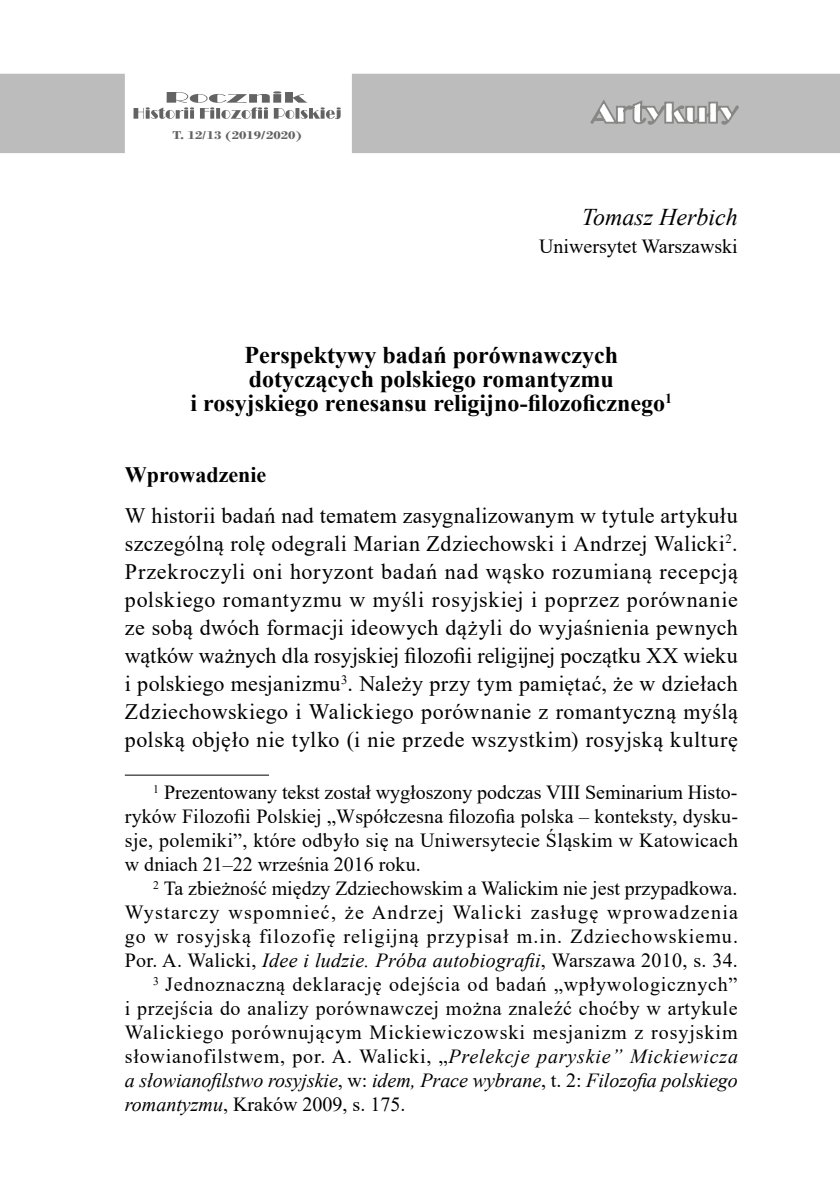
<style>
.page{position:relative;width:840px;height:1191px;background:#fff}
.page>*{position:absolute;margin:0;border:0;box-sizing:border-box;transform-origin:0 0}
.t1{font:700 24px/24px "Times New Roman";color:#000;text-align:center}
.t2{font:italic 24px "Times New Roman";color:#000}
.t3{font:22px/28px "Times New Roman";letter-spacing:.02em;color:#000}
.t4{font:20px/24px "Times New Roman";letter-spacing:.04em;color:#000;text-align:justify}
.t5{font:20px "Times New Roman";color:#000}
.t6{font:italic 20px "Times New Roman";letter-spacing:-.005em;color:#000}
.t7{font:20px "Times New Roman";letter-spacing:.015em;color:#000}
.t8{font:20px "Times New Roman";letter-spacing:.065em;color:#000}
.t9{font:700 12px "Bodoni";color:#646363;scale:1.25 1}
.s1{font-weight:700}
.s2{font-style:italic}
.s3{font-style:normal}
</style>
<div class="page">
<svg style="left:133px;top:91px;width:207px;height:28px"></svg>
<hr style="left:125px;top:775px;width:144px;height:1px;background:#000">
<div style="left:352px;top:74px;width:487px;height:79px;background:#bcbcbc"></div>
<div style="left:0;top:74px;width:125px;height:79px;background:#bcbcbc"></div>
<p class="t9" style="left:172px;top:128px;width:105px">T. 12/13 (2019/2020)</p>
<p class="t2" style="left:581px;top:201px;width:157px">Tomasz Herbich</p>
<p class="t5" style="left:538px;top:232px;width:200px">Uniwersytet Warszawski</p>
<p class="t1" style="left:190px;top:342px;width:482px">Perspektywy badań porównawczych dotyczących polskiego romantyzmu<br>i rosyjskiego renesansu religijno-filozoficznego<sup>1</sup></p>
<p class="t3" style="left:125px;top:453px;width:614px;line-height:41.2px"><span class="s1">Wprowadzenie</span><sup>1<br></sup>W historii badań nad tematem zasygnalizowanym w tytule artykułu</p>
<p class="t3" style="left:125px;top:528px;width:614px;text-align:justify">szczególną rolę odegrali Marian Zdziechowski i Andrzej Walicki<sup>2</sup>.<br>Przekroczyli oni horyzont badań nad wąsko rozumianą recepcją polskiego romantyzmu w myśli rosyjskiej i poprzez porównanie ze sobą dwóch formacji ideowych dążyli do wyjaśnienia pewnych wątków ważnych dla rosyjskiej filozofii religijnej początku XX wieku i polskiego mesjanizmu<sup>3</sup>. Należy przy tym pamiętać, że w dziełach Zdziechowskiego i Walickiego porównanie z romantyczną myślą polską objęło nie tylko (i nie przede wszystkim) rosyjską kulturę</p>
<p class="t4" style="left:125px;top:780px;width:614px;text-indent:28px"><sup>1</sup> Prezentowany tekst został wygłoszony podczas VIII Seminarium Histo&shy;ryków Filozofii Polskiej „Współczesna filozofia polska – konteksty, dysku&shy;sje, polemiki”, które odbyło się na Uniwersytecie Śląskim w Katowicach w dniach 21–22 września 2016 roku.</p>
<p class="t5" style="left:153px;top:874px;width:585px"><sup>2</sup> Ta zbieżność między Zdziechowskim a Walickim nie jest przypadkowa.</p>
<p class="t8" style="left:125px;top:898px;width:614px">Wystarczy wspomnieć, że Andrzej Walicki zasługę wprowadzenia</p>
<p class="t4" style="left:125px;top:924px;width:614px">go w rosyjską filozofię religijną przypisał m.in. Zdziechowskiemu.</p>
<p class="t7" style="left:125px;top:946px;width:614px">Por. A. Walicki, <span class="s2">Idee i ludzie. Próba autobiografii</span>, Warszawa 2010, s. 34.</p>
<p class="t4" style="left:153px;top:972px;width:585px"><sup>3</sup> Jednoznaczną deklarację odejścia od badań „wpływologicznych”</p>
<p class="t4" style="left:125px;top:996px;width:614px">i przejścia do analizy porównawczej można znaleźć choćby w artykule</p>
<p class="t4" style="left:125px;top:1020px;width:614px">Walickiego porównującym Mickiewiczowski mesjanizm z rosyjskim</p>
<p class="t4" style="left:125px;top:1044px;width:614px">słowianofilstwem, por. A. Walicki, „<span class="s2">Prelekcje paryskie” Mickiewicza</span></p>
<p class="t6" style="left:125px;top:1066px;width:614px">a słowianofilstwo rosyjskie<span class="s3">, w:</span> idem, Prace wybrane<span class="s3">, t. 2:</span> Filozofia polskiego</p>
<p class="t5" style="left:125px;top:1090px;width:282px"><span class="s2">romantyzmu</span>, Kraków 2009, s. 175.</p>
</div>
